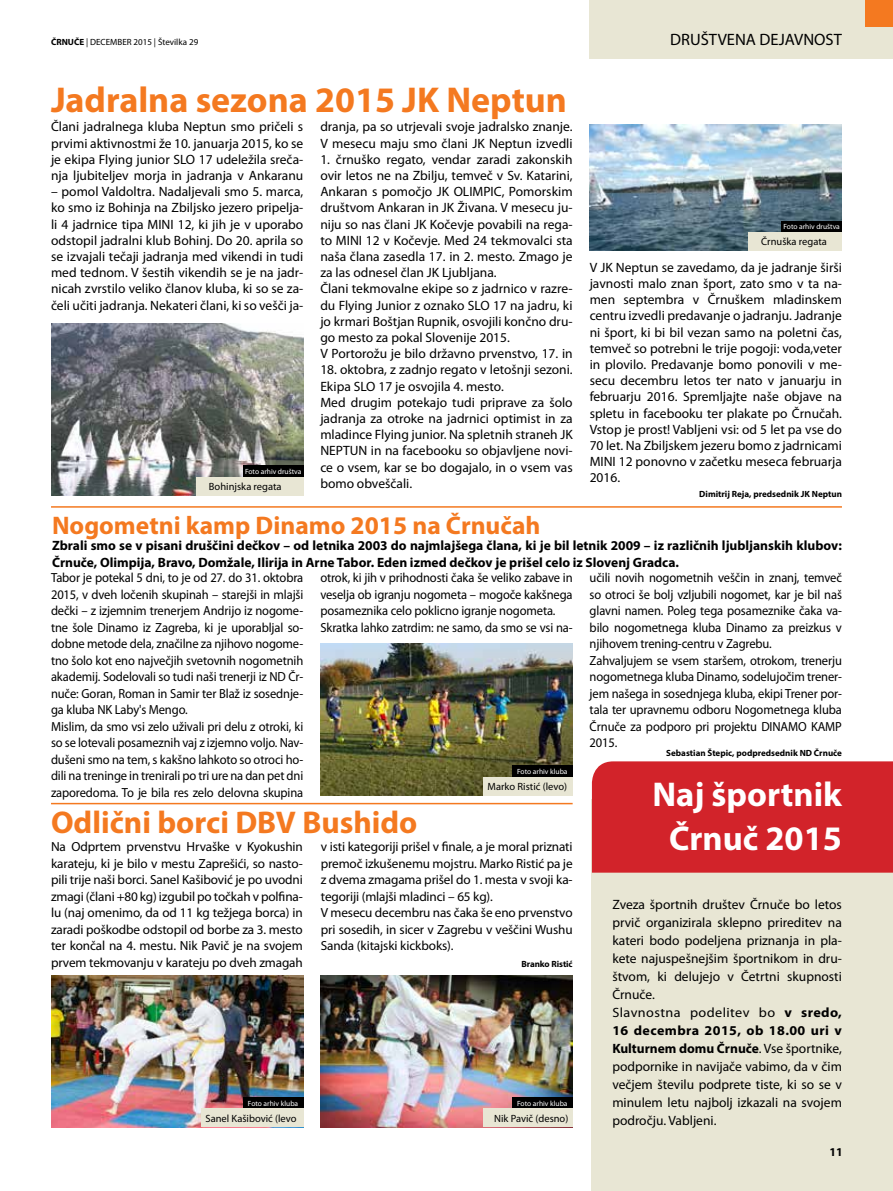
<style>
.page{position:relative;width:893px;height:1191px;background:#fff}
.page>*{position:absolute;margin:0;border:0;box-sizing:border-box;transform-origin:0 0}
.t1{font:700 36px "Myriad Pro";color:#f47920}
.t2{font:700 34.5px/43.5px "Myriad Pro";color:#fff;text-align:center}
.t3{font:700 31.5px "Myriad Pro";color:#f47920}
.t4{font:700 25.5px "Myriad Pro";color:#f47920}
.t5{font:16.5px "Myriad Pro";color:#000}
.t6{font:13.5px/16.2px "Myriad Pro";color:#000}
.t7{font:700 13.5px/16.2px "Myriad Pro";color:#000}
.t8{font:13.2px/16.5px "Myriad Pro";letter-spacing:-.01em;color:#000;scale:.95 1}
.t9{font:13.2px/16.5px "Myriad Pro";letter-spacing:-.01em;color:#000;text-align:justify}
.t10{font:700 12px "Myriad Pro";color:#000}
.t11{font:10.5px "Myriad Pro";color:#000}
.t12{font:700 9px "Myriad Pro";color:#000}
.t13{font:9px "Myriad Pro";color:#000}
.t14{font:7.5px "Myriad Pro";color:#fff}
.s1{font-weight:700}
</style>
<div class="page">
<img style="left:51px;top:323px;width:252px;height:172px">
<div style="left:243px;top:465px;width:61px;height:12px;background:#000"></div>
<div style="left:196px;top:477px;width:108px;height:18px;background:#e8e6d4"></div>
<img style="left:590px;top:124px;width:252px;height:126px">
<div style="left:781px;top:221px;width:61px;height:11px;background:#000"></div>
<div style="left:748px;top:232px;width:94px;height:19px;background:#e8e6d4"></div>
<hr style="left:51px;top:506px;width:791px;height:1px;background:#f47920">
<img style="left:51px;top:975px;width:252px;height:152px">
<div style="left:243px;top:1097px;width:60px;height:11px;background:#000"></div>
<div style="left:201px;top:1108px;width:102px;height:19px;background:#e8e6d4"></div>
<div style="left:592px;top:799px;width:301px;height:392px;background:#e8e6d4"></div>
<div style="left:592px;top:761px;width:301px;height:111px;background:#d2232a"></div>
<img style="left:320px;top:975px;width:253px;height:152px">
<div style="left:512px;top:1097px;width:61px;height:11px;background:#000"></div>
<div style="left:483px;top:1108px;width:90px;height:19px;background:#e8e6d4"></div>
<hr style="left:51px;top:803px;width:522px;height:1px;background:#f47920">
<img style="left:320px;top:643px;width:253px;height:152px">
<div style="left:512px;top:765px;width:61px;height:12px;background:#000"></div>
<div style="left:483px;top:776px;width:90px;height:19px;background:#e8e6d4"></div>
<div style="left:590px;top:0;width:303px;height:59px;background:#e8e6d4"></div>
<div style="left:865px;top:0;width:28px;height:27px;background:#f47920"></div>
<p class="t13" style="left:51px;top:37px;width:149px"><span class="s1">ČRNUČE</span> | DECEMBER 2015 | Številka 29</p>
<p class="t5" style="left:670px;top:30px;width:173px">DRUŠTVENA DEJAVNOST</p>
<p class="t5" style="left:711px;top:31px;width:133px">AKTUALNE NOVICE</p>
<h1 class="t1" style="left:51px;top:76px;width:517px">Jadralna sezona 2015 JK Neptun</h1>
<p class="t6" style="left:51px;top:119px;width:254px;text-align:justify">Člani jadralnega kluba Neptun smo pričeli s prvimi aktivnostmi že 10. januarja 2015, ko se je ekipa Flying junior SLO 17 udeležila sreča&shy;nja ljubiteljev morja in jadranja v Ankaranu</p>
<p class="t6" style="left:51px;top:184px;width:254px;text-align:justify">– pomol Valdoltra. Nadaljevali smo 5. marca, ko smo iz Bohinja na Zbiljsko jezero pripelja&shy;li 4 jadrnice tipa MINI 12, ki jih je v uporabo odstopil jadralni klub Bohinj. Do 20. aprila so se izvajali tečaji jadranja med vikendi in tudi med tednom. V šestih vikendih se je na jadr&shy;nicah zvrstilo veliko članov kluba, ki so se za&shy;čeli učiti jadranja. Nekateri člani, ki so vešči ja-</p>
<p class="t6" style="left:320px;top:119px;width:254px">dranja, pa so utrjevali svoje jadralsko znanje.<br>V mesecu maju smo člani JK Neptun izvedli</p>
<p class="t6" style="left:320px;top:151px;width:254px">1. črnuško regato, vendar zaradi zakonskih ovir letos ne na Zbilju, temveč v Sv. Katarini, Ankaran s pomočjo JK OLIMPIC, Pomorskim društvom Ankaran in JK Živana. V mesecu ju&shy;niju so nas člani JK Kočevje povabili na rega&shy;to MINI 12 v Kočevje. Med 24 tekmovalci sta naša člana zasedla 17. in 2. mesto. Zmago je za las odnesel član JK Ljubljana.<br>Člani tekmovalne ekipe so z jadrnico v razre&shy;du Flying Junior z oznako SLO 17 na jadru, ki jo krmari Boštjan Rupnik, osvojili končno dru&shy;go mesto za pokal Slovenije 2015.<br>V Portorožu je bilo državno prvenstvo, 17. in</p>
<p class="t6" style="left:320px;top:362px;width:254px">18. oktobra, z zadnjo regato v letošnji sezoni.<br>Ekipa SLO 17 je osvojila 4. mesto.<br>Med drugim potekajo tudi priprave za šolo jadranja za otroke na jadrnici optimist in za mladince Flying junior. Na spletnih straneh JK NEPTUN in na facebooku so objavljene novi&shy;ce o vsem, kar se bo dogajalo, in o vsem vas bomo obveščali.</p>
<p class="t14" style="left:245px;top:467px;width:58px">Foto arhiv društva</p>
<p class="t11" style="left:209px;top:481px;width:74px">Bohinjska regata</p>
<p class="t14" style="left:783px;top:223px;width:58px">Foto arhiv društva</p>
<p class="t11" style="left:761px;top:236px;width:67px">Črnuška regata</p>
<p class="t6" style="left:590px;top:259px;width:254px;text-align:justify">V JK Neptun se zavedamo, da je jadranje širši javnosti malo znan šport, zato smo v ta na&shy;men septembra v Črnuškem mladinskem centru izvedli predavanje o jadranju. Jadranje ni šport, ki bi bil vezan samo na poletni čas, temveč so potrebni le trije pogoji: voda,veter in plovilo. Predavanje bomo ponovili v me&shy;secu decembru letos ter nato v januarju in februarju 2016. Spremljajte naše objave na spletu in facebooku ter plakate po Črnučah.<br>Vstop je prost! Vabljeni vsi: od 5 let pa vse do 70 let. Na Zbiljskem jezeru bomo z jadrnicami MINI 12 ponovno v začetku meseca februarja 2016.</p>
<p class="t12" style="left:699px;top:488px;width:144px">Dimitrij Reja, predsednik JK Neptun</p>
<h3 class="t4" style="left:52px;top:509px;width:490px">Nogometni kamp Dinamo 2015 na Črnučah</h3>
<p class="t7" style="left:52px;top:537px;width:791px">Zbrali smo se v pisani druščini dečkov – od letnika 2003 do najmlajšega člana, ki je bil letnik 2009 – iz različnih ljubljanskih klubov:<br>Črnuče, Olimpija, Bravo, Domžale, Ilirija in Arne Tabor. Eden izmed dečkov je prišel celo iz Slovenj Gradca.</p>
<p class="t8" style="left:51px;top:569px;width:267px">Tabor je potekal 5 dni, to je od 27. do 31. oktobra 2015, v dveh ločenih skupinah – starejši in mlajši dečki – z izjemnim trenerjem Andrijo iz nogome&shy;tne šole Dinamo iz Zagreba, ki je uporabljal so&shy;dobne metode dela, značilne za njihovo nogome&shy;tno šolo kot eno največjih svetovnih nogometnih akademij. Sodelovali so tudi naši trenerji iz ND Čr&shy;nuče: Goran, Roman in Samir ter Blaž iz sosednje&shy;ga kluba NK Laby's Mengo.<br>Mislim, da smo vsi zelo uživali pri delu z otroki, ki so se lotevali posameznih vaj z izjemno voljo. Nav&shy;dušeni smo na tem, s kakšno lahkoto so otroci ho&shy;dili na treninge in trenirali po tri ure na dan pet dni zaporedoma. To je bila res zelo delovna skupina</p>
<p class="t8" style="left:320px;top:569px;width:267px">otrok, ki jih v prihodnosti čaka še veliko zabave in veselja ob igranju nogometa – mogoče kakšnega posameznika celo poklicno igranje nogometa.<br>Skratka lahko zatrdim: ne samo, da smo se vsi na-</p>
<p class="t8" style="left:590px;top:569px;width:267px">učili novih nogometnih veščin in znanj, temveč so otroci še bolj vzljubili nogomet, kar je bil naš glavni namen. Poleg tega posameznike čaka va&shy;bilo nogometnega kluba Dinamo za preizkus v njihovem trening-centru v Zagrebu.<br>Zahvaljujem se vsem staršem, otrokom, trenerju nogometnega kluba Dinamo, sodelujočim trener&shy;jem našega in sosednjega kluba, ekipi Trener por&shy;tala ter upravnemu odboru Nogometnega kluba Črnuče za podporo pri projektu DINAMO KAMP 2015.</p>
<p class="t12" style="left:666px;top:747px;width:177px">Sebastian Štepic, podpredsednik ND Črnuče</p>
<p class="t14" style="left:517px;top:767px;width:52px">Foto arhiv kluba</p>
<p class="t11" style="left:488px;top:780px;width:81px">Marko Ristić (levo)</p>
<h2 class="t2" style="left:652px;top:772px;width:191px">Naj športnik<br>Črnuč 2015</h2>
<h3 class="t3" style="left:51px;top:801px;width:368px">Odlični borci DBV Bushido</h3>
<p class="t9" style="left:51px;top:838px;width:253px">Na Odprtem prvenstvu Hrvaške v Kyokushin karateju, ki je bilo v mestu Zaprešići, so nasto&shy;pili trije naši borci. Sanel Kašibović je po uvodni zmagi (člani +80 kg) izgubil po točkah v polfina&shy;lu (naj omenimo, da od 11 kg težjega borca) in zaradi poškodbe odstopil od borbe za 3. mesto ter končal na 4. mestu. Nik Pavič je na svojem prvem tekmovanju v karateju po dveh zmagah</p>
<p class="t9" style="left:321px;top:838px;width:253px;text-align:left">v isti kategoriji prišel v finale, a je moral priznati premoč izkušenemu mojstru. Marko Ristić pa je z dvema zmagama prišel do 1. mesta v svoji ka&shy;tegoriji (mlajši mladinci – 65 kg).<br>V mesecu decembru nas čaka še eno prvenstvo pri sosedih, in sicer v Zagrebu v veščini Wushu Sanda (kitajski kickboks).</p>
<p class="t6" style="left:612px;top:895px;width:231px;line-height:18px">Zveza športnih društev Črnuče bo letos prvič organizirala sklepno prireditev na kateri bodo podeljena priznanja in pla&shy;kete najuspešnejšim športnikom in dru&shy;štvom, ki delujejo v Četrtni skupnosti Črnuče.<br>Slavnostna podelitev bo <span class="s1">v sredo, 16 decembra 2015, ob 18.00 uri v Kulturnem domu Črnuče</span>. Vse športnike, podpornike in navijače vabimo, da v čim večjem številu podprete tiste, ki so se v minulem letu najbolj izkazali na svojem področju. Vabljeni.</p>
<p class="t12" style="left:522px;top:957px;width:53px">Branko Ristić</p>
<p class="t14" style="left:248px;top:1099px;width:52px">Foto arhiv kluba</p>
<p class="t11" style="left:206px;top:1112px;width:93px">Sanel Kašibović (levo</p>
<p class="t14" style="left:517px;top:1099px;width:52px">Foto arhiv kluba</p>
<p class="t11" style="left:494px;top:1112px;width:76px">Nik Pavič (desno)</p>
<p class="t10" style="left:829px;top:1143px;width:15px">11</p>
</div>
